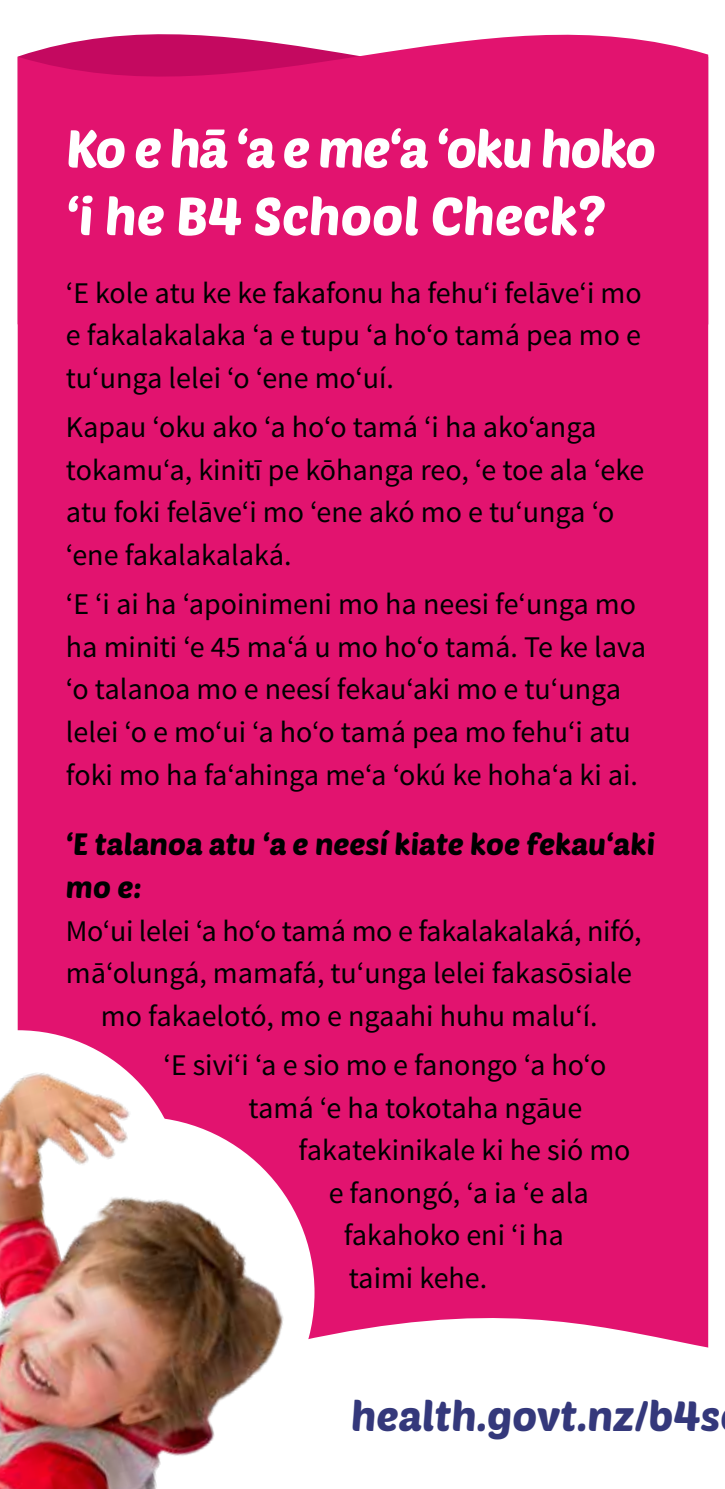
<style>
.page{position:relative;width:725px;height:1489px;background:#fff}
.page>*{position:absolute;margin:0;border:0;box-sizing:border-box;transform-origin:0 0}
.t1{font:52.5px/67.5px "Poetsen One";color:#fff}
.t2{font:41.75px "Poetsen One";color:#34387b}
.t3{font:30px/42.5px "Source Sans Pro";color:#000}
.t4{font:30px/42.5px "Poetsen One";color:#000}
.s1{font-family:"B4 SC4"}
</style>
<div class="page">
<div style="left:18px;top:34px;width:690px;height:1212px;background:#e2136f"></div>
<svg style="left:452px;top:1246px;width:257px;height:102px;fill:#e2136f"></svg>
<img style="left:0;top:865px;width:452px;height:623px">
<h1 class="t1" style="left:66px;top:113px;width:591px">Ko e hā ‘a e me‘a ‘oku hoko ‘i he B<span class="s1">4</span> School Check?</h1>
<p class="t3" style="left:66px;top:272px;width:577px;text-align:justify">‘E kole atu ke ke fakafonu ha fehu‘i felāve‘i mo e fakalakalaka ‘a e tupu ‘a ho‘o tamá pea mo e tu‘unga lelei ‘o ‘ene mo‘uí.</p>
<p class="t3" style="left:66px;top:406px;width:580px">Kapau ‘oku ako ‘a ho‘o tamá ‘i ha ako‘anga tokamu‘a, kinitī pe kōhanga reo, ‘e toe ala ‘eke atu foki felāve‘i mo ‘ene akó mo e tu‘unga ‘o ‘ene fakalakalaká.</p>
<p class="t3" style="left:66px;top:583px;width:581px">‘E ‘i ai ha ‘apoinimeni mo ha neesi fe‘unga mo ha miniti ‘e 45 ma‘á u mo ho‘o tamá. Te ke lava ‘o talanoa mo e neesí fekau‘aki mo e tu‘unga lelei ‘o e mo‘ui ‘a ho‘o tamá pea mo fehu‘i atu foki mo ha fa‘ahinga me‘a ‘okú ke hoha‘a ki ai.</p>
<p class="t4" style="left:66px;top:822px;width:590px">‘E talanoa atu ‘a e neesí kiate koe fekau‘aki mo e:</p>
<p class="t3" style="left:66px;top:909px;width:577px;text-align:center">Mo‘ui lelei ‘a ho‘o tamá mo e fakalakalaká, nifó, mā‘olungá, mamafá, tu‘unga lelei fakasōsiale mo fakaelotó, mo e ngaahi huhu malu‘í.</p>
<p class="t3" style="left:163px;top:1044px;width:444px">‘E sivi‘i ‘a e sio mo e fanongo ‘a ho‘o</p>
<p class="t3" style="left:248px;top:1086px;width:335px">tamá ‘e ha tokotaha ngāue</p>
<p class="t3" style="left:298px;top:1129px;width:333px">fakatekinikale ki he sió mo</p>
<p class="t3" style="left:328px;top:1171px;width:261px">e fanongó, ‘a ia ‘e ala</p>
<p class="t3" style="left:343px;top:1214px;width:221px">fakahoko eni ‘i ha</p>
<p class="t3" style="left:348px;top:1256px;width:140px">taimi kehe.</p>
<h2 class="t2" style="left:351px;top:1389px;width:370px">health.govt.nz/b<span class="s1">4</span>s</h2>
</div>
